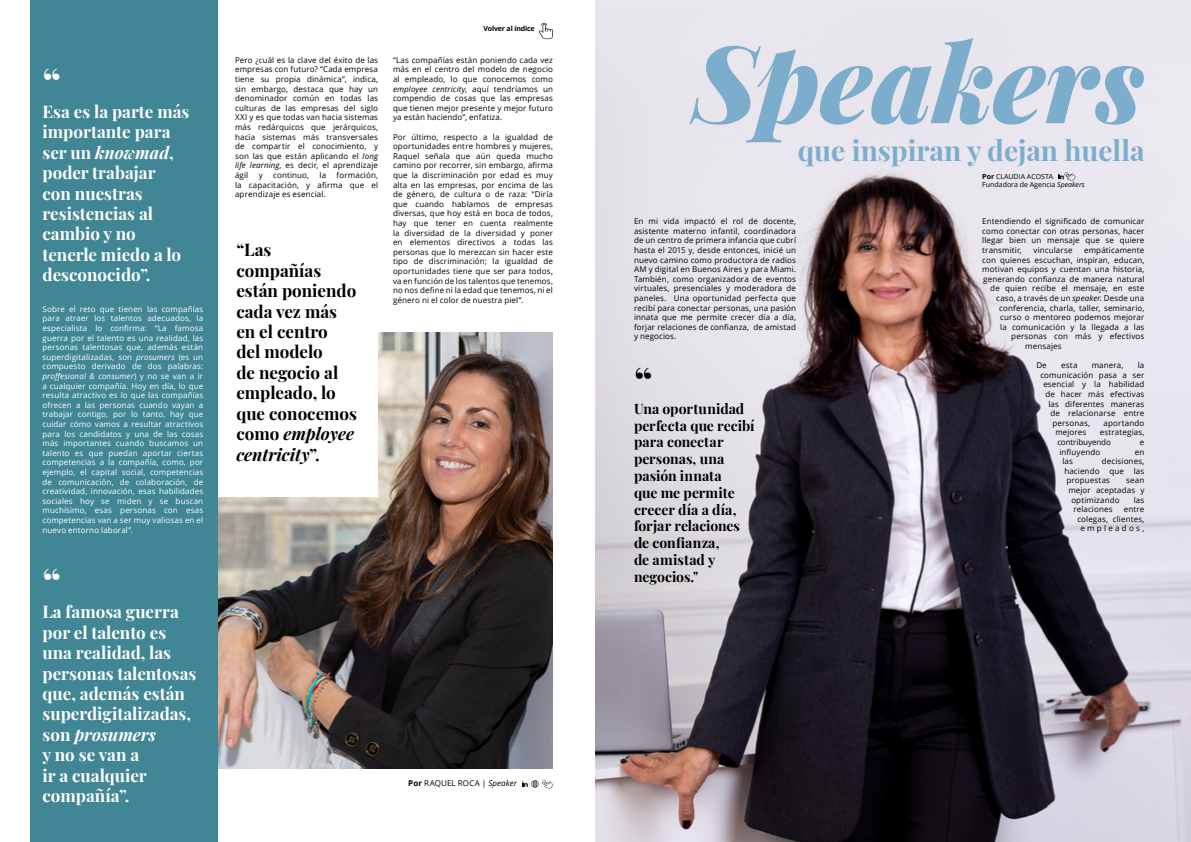
<style>
.page{position:relative;width:1191px;height:842px;background:#fff}
.page>*{position:absolute;margin:0;border:0;box-sizing:border-box;transform-origin:0 0}
.t1{font:700 40px "Playfair Display";color:#fff}
.t2{font:700 40px "Playfair Display";color:#000}
.t3{font:700 28px "Playfair Display";color:#7dadcd}
.t4{font:700 17px/20.4px "Playfair Display";color:#fff}
.t5{font:700 17px/20.4px "Playfair Display";color:#000}
.t6{font:700 14px/16.8px "Playfair Display";color:#000}
.t7{font:8px/9.6px "Open Sans";letter-spacing:.015em;color:#000;text-align:justify}
.t8{font:8px/9.6px "Open Sans";letter-spacing:.015em;color:#fff;text-align:justify}
.t9{font:7px/8.4px "Open Sans";color:#000}
.t10{font:700 7px "Open Sans";letter-spacing:-.02em;color:#000}
.s1{font-style:italic}
.s2{font-weight:700}
</style>
<div class="page">
<svg style="left:538px;top:23px;width:15px;height:16px"></svg>
<img style="left:217px;top:332px;width:335px;height:436px">
<div style="left:217px;top:259px;width:161px;height:238px;background:#fff"></div>
<div style="left:30px;top:0;width:187px;height:842px;background:#418694"></div>
<svg style="left:522px;top:780px;width:31px;height:9px"></svg>
<img style="left:595px;top:2px;width:596px;height:840px">
<svg style="left:689px;top:38px;width:454px;height:105px;fill:#e8e5ec"></svg>
<svg style="left:1058px;top:172px;width:17px;height:9px"></svg>
<h1 class="t1" style="left:43px;top:51px;width:20px">“</h1>
<h3 class="t4" style="left:43px;top:100px;width:148px">Esa es la parte más importante para ser un <span class="s1">knowmad</span>, poder trabajar<br>con nuestras resistencias al cambio y no tenerle miedo a lo desconocido”.</h3>
<p class="t8" style="left:43px;top:304px;width:162px">Sobre el reto que tienen las compañías para atraer los talentos adecuados, la especialista lo confirma: “La famosa guerra por el talento es una realidad, las personas talentosas que, además están superdigitalizadas, son <span class="s1">prosumers</span> (es un compuesto derivado de dos palabras: <span class="s1">proffesional &amp; consumer</span>) y no se van a ir a cualquier compañía. Hoy en día, lo que resulta atractivo es lo que las compañías ofrecen a las personas cuando vayan a trabajar contigo, por lo tanto, hay que cuidar cómo vamos a resultar atractivos para los candidatos y una de las cosas más importantes cuando buscamos un talento es que puedan aportar ciertas competencias a la compañía, como, por ejemplo, el capital social, competencias de comunicación, de colaboración, de creatividad, innovación, esas habilidades sociales hoy se miden y se buscan muchísimo, esas personas con esas competencias van a ser muy valiosas en el nuevo entorno laboral”.</p>
<h1 class="t1" style="left:43px;top:552px;width:20px">“</h1>
<h3 class="t4" style="left:43px;top:600px;width:155px">La famosa guerra por el talento es una realidad, las personas talentosas que, además están superdigitalizadas, son <span class="s1">prosumers<br></span>y no se van a<br>ir a cualquier compañía”.</h3>
<p class="t7" style="left:235px;top:55px;width:144px">Pero ¿cuál es la clave del éxito de las empresas con futuro? “Cada empresa tiene su propia dinámica”, indica, sin embargo, destaca que hay un denominador común en todas las culturas de las empresas del siglo XXI y es que todas van hacia sistemas más redárquicos que jerárquicos, hacia sistemas más transversales de compartir el conocimiento, y son las que están aplicando el <span class="s1">long life learning</span>, es decir, el aprendizaje ágil</p>
<p class="t7" style="left:235px;top:170px;width:144px;text-indent:101px">formación, la capacitación, y afirma que el aprendizaje es esencial.</p>
<p class="t7" style="left:259px;top:170px;width:6px">y</p>
<p class="t7" style="left:273px;top:170px;width:37px">continuo,</p>
<p class="t7" style="left:319px;top:170px;width:8px">la</p>
<h3 class="t5" style="left:236px;top:238px;width:122px">“Las compañías están poniendo cada vez más en el centro<br>del modelo<br>de negocio al empleado, lo que conocemos como <span class="s1">employee centricity</span>”.</h3>
<p class="t10" style="left:483px;top:23px;width:53px">Volver al índice</p>
<p class="t7" style="left:393px;top:55px;width:161px">“Las compañías están poniendo cada vez más en el centro del modelo de negocio al empleado, lo que conocemos como <span class="s1">employee centricity</span>, aquí tendríamos un compendio de cosas que las empresas que tienen mejor presente y mejor futuro ya están haciendo”, enfatiza.</p>
<p class="t7" style="left:393px;top:132px;width:161px">Por último, respecto a la igualdad de oportunidades entre hombres y mujeres, Raquel señala que aún queda mucho camino por recorrer, sin embargo, afirma que la discriminación por edad es muy alta en las empresas, por encima de las de género, de cultura o de raza: “Diría que cuando hablamos de empresas diversas, que hoy está en boca de todos, hay que tener en cuenta realmente la diversidad de la diversidad y poner en elementos directivos a todas las personas que lo merezcan sin hacer este tipo de discriminación; la igualdad de oportunidades tiene que ser para todos, va en función de los talentos que tenemos, no nos define ni la edad que tenemos, ni el género ni el color de nuestra piel”.</p>
<p class="t7" style="left:408px;top:778px;width:110px"><span class="s2">Por</span> RAQUEL ROCA | <span class="s1">Speaker</span></p>
<h2 class="t3" style="left:798px;top:128px;width:348px">que inspiran y dejan huella</h2>
<p class="t7" style="left:634px;top:216px;width:164px">En mi vida impactó el rol de docente, asistente materno infantil, coordinadora de un centro de primera infancia que cubrí hasta el 2015 y, desde entonces, inicié un nuevo camino como productora de radios AM y digital en Buenos Aires y para Miami.<br>También, como organizadora de eventos virtuales, presenciales y moderadora de paneles. Una oportunidad perfecta que recibí para conectar personas, una pasión innata que me permite crecer día a día, forjar relaciones de confianza, de amistad y negocios.</p>
<h1 class="t2" style="left:634px;top:351px;width:20px">“</h1>
<h3 class="t6" style="left:634px;top:399px;width:122px">Una oportunidad perfecta que recibí para conectar personas, una pasión innata<br>que me permite crecer día a día, forjar relaciones de confianza,<br>de amistad y negocios."</h3>
<p class="t9" style="left:982px;top:172px;width:104px"><span class="s2">Por</span> CLAUDIA ACOSTA<br>Fundadora de Agencia <span class="s1">Speakers</span></p>
<p class="t7" style="left:982px;top:216px;width:164px">Entendiendo el significado de comunicar como conectar con otras personas, hacer llegar bien un mensaje que se quiere transmitir,</p>
<p class="t7" style="left:1033px;top:245px;width:41px">vincularse</p>
<p class="t7" style="left:1084px;top:245px;width:62px">empáticamente</p>
<p class="t7" style="left:982px;top:255px;width:164px">con quienes escuchan, inspiran, educan,</p>
<p class="t7" style="left:982px;top:264px;width:164px">motivan equipos y cuentan una historia,</p>
<p class="t7" style="left:983px;top:274px;width:163px">generando confianza de manera natural</p>
<p class="t7" style="left:990px;top:283px;width:156px">de quien recibe el mensaje, en este</p>
<p class="t7" style="left:996px;top:293px;width:149px">caso, a través de un <span class="s1">speaker</span>. Desde una</p>
<p class="t7" style="left:999px;top:303px;width:146px">conferencia, charla, taller, seminario,</p>
<p class="t7" style="left:1000px;top:312px;width:146px">curso o mentoreo podemos mejorar</p>
<p class="t7" style="left:1000px;top:322px;width:146px">la comunicación y la llegada a las</p>
<p class="t7" style="left:1011px;top:331px;width:134px">personas con más y efectivos</p>
<p class="t7" style="left:1025px;top:341px;width:38px">mensajes</p>
<p class="t7" style="left:1036px;top:360px;width:12px">De</p>
<p class="t7" style="left:1061px;top:360px;width:18px">esta</p>
<p class="t7" style="left:1091px;top:360px;width:33px">manera,</p>
<p class="t7" style="left:1137px;top:360px;width:8px">la</p>
<p class="t7" style="left:1040px;top:370px;width:105px">comunicación pasa a ser</p>
<p class="t7" style="left:1043px;top:379px;width:103px">esencial y la habilidad</p>
<p class="t7" style="left:1045px;top:389px;width:101px">de hacer más efectivas</p>
<p class="t7" style="left:1048px;top:399px;width:97px">las diferentes maneras</p>
<p class="t7" style="left:1050px;top:408px;width:95px">de relacionarse entre</p>
<p class="t7" style="left:1052px;top:418px;width:39px">personas,</p>
<p class="t7" style="left:1103px;top:418px;width:42px">aportando</p>
<p class="t7" style="left:1055px;top:427px;width:33px">mejores</p>
<p class="t7" style="left:1057px;top:427px;width:89px;text-indent:42px">estrategias, contribuyendo</p>
<p class="t7" style="left:1139px;top:437px;width:6px">e</p>
<p class="t7" style="left:1059px;top:447px;width:42px">influyendo</p>
<p class="t7" style="left:1134px;top:447px;width:11px">en</p>
<p class="t7" style="left:1062px;top:456px;width:12px">las</p>
<p class="t7" style="left:1064px;top:456px;width:81px;text-indent:38px">decisiones, haciendo que las propuestas</p>
<p class="t7" style="left:1126px;top:475px;width:20px">sean</p>
<p class="t7" style="left:1068px;top:485px;width:78px">mejor aceptadas y</p>
<p class="t7" style="left:1071px;top:495px;width:50px">optimizando</p>
<p class="t7" style="left:1133px;top:495px;width:12px">las</p>
<p class="t7" style="left:1073px;top:504px;width:41px">relaciones</p>
<p class="t7" style="left:1077px;top:504px;width:68px;text-align:right">entre<br>colegas, clientes, empleados,</p>
</div>
